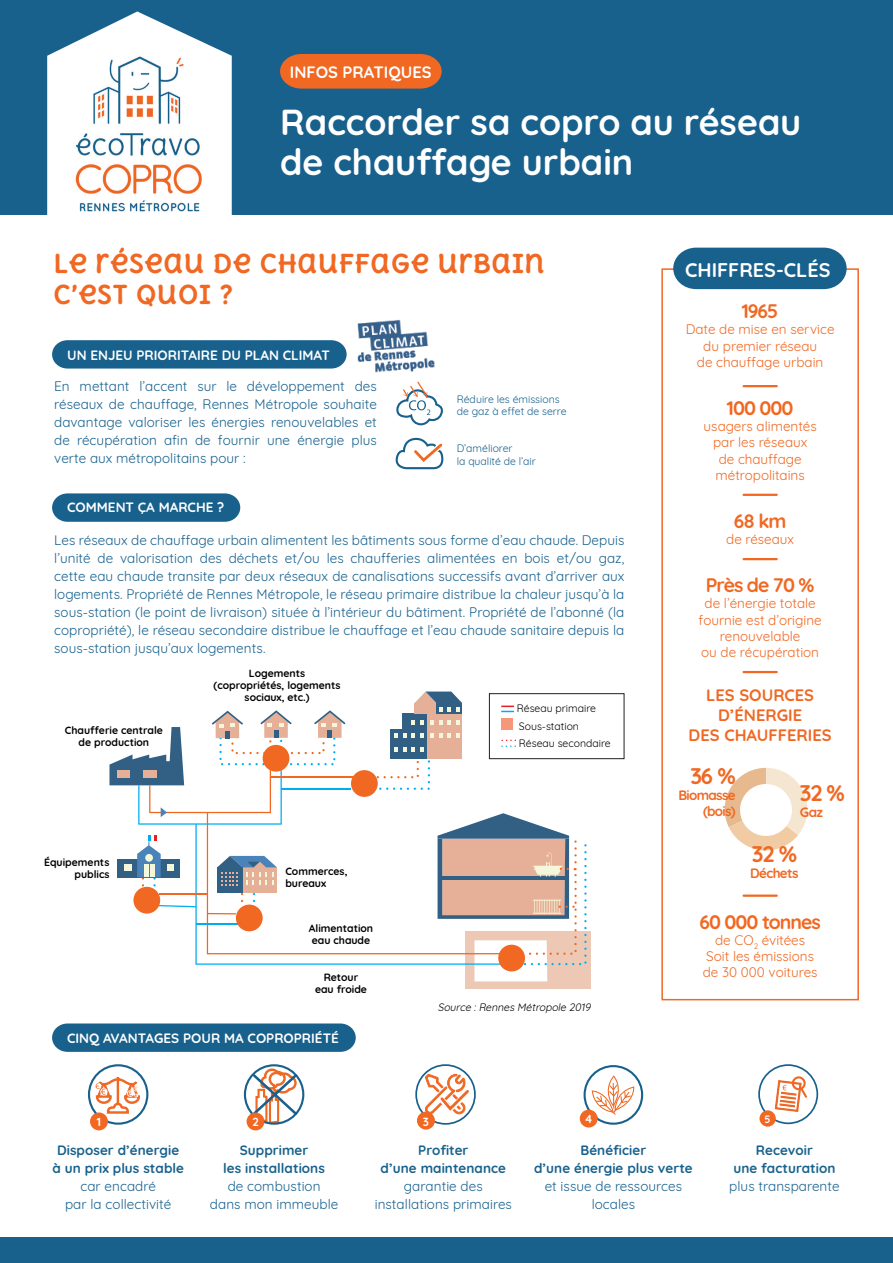
<style>
.page{position:relative;width:893px;height:1263px;background:#fff}
.page>*{position:absolute;margin:0;border:0;box-sizing:border-box;transform-origin:0 0}
.t1{font:700 36px/40.5px "Quicksand";color:#fff}
.t2{font:700 25.5px "Delius Unicase";color:#f06822}
.t3{font:700 22.5px "Quicksand";color:#f06822}
.t4{font:700 19.8px "Quicksand";color:#fff}
.t5{font:700 19.5px "Quicksand";letter-spacing:-.05em;color:#f06822}
.t6{font:700 16.5px/19.8px "Quicksand";color:#f06822;text-align:center}
.t7{font:700 16.5px "Quicksand";color:#fff}
.t8{font:13.5px/18px "Quicksand";letter-spacing:.005em;color:#18618d;text-align:center}
.t9{font:13.5px/16.2px "Quicksand";color:#f06822;text-align:center}
.t10{font:700 13.5px/18px "Quicksand";letter-spacing:.005em;color:#18618d;text-align:center}
.t11{font:700 13.5px "Quicksand";color:#fff}
.t12{font:700 13.5px/16.2px "Quicksand";letter-spacing:-.05em;color:#f06822;text-align:right}
.t13{font:700 11.7px "Quicksand";color:#fff}
.t14{font:700 10.65px "Quicksand";color:#fff}
.t15{font:700 10.5px/12px "Quicksand";color:#000001;text-align:center}
.t16{font:10.5px/12.6px "Quicksand";color:#18618d}
.t17{font:10.5px/18px "Quicksand";color:#000001}
.t18{font:italic 10.5px "Quicksand";color:#000001}
</style>
<div class="page">
<svg style="left:52px;top:1023px;width:304px;height:29px;background:#226792"></svg>
<svg style="left:52px;top:493px;width:188px;height:29px;background:#246993"></svg>
<img style="left:357px;top:320px;width:78px;height:53px">
<div style="left:0;top:0;width:893px;height:215px;background:#18618d"></div>
<svg style="left:47px;top:11px;width:185px;height:204px"></svg>
<div style="left:661px;top:268px;width:198px;height:732px;border:2px solid #f06822"></div>
<div style="left:415px;top:1064px;width:61px;height:61px;border:2px solid #18618d;border-radius:50%"></div>
<svg style="left:425px;top:1073px;width:51px;height:43px"></svg>
<div style="left:417px;top:1111px;width:18px;height:18px;background:#f06822;border-radius:50%"></div>
<div style="left:244px;top:1064px;width:60px;height:61px;border:2px solid #18618d;border-radius:50%"></div>
<svg style="left:251px;top:1067px;width:48px;height:58px"></svg>
<div style="left:247px;top:1112px;width:17px;height:18px;background:#f06822;border-radius:50%"></div>
<div style="left:758px;top:1064px;width:60px;height:60px;border:2px solid #18618d;border-radius:50%"></div>
<div style="left:759px;top:1110px;width:17px;height:17px;background:#f06822;border-radius:50%"></div>
<svg style="left:774px;top:1076px;width:33px;height:36px"></svg>
<svg style="left:280px;top:54px;width:162px;height:35px;background:#e06729"></svg>
<div style="left:673px;top:248px;width:174px;height:41px;background:#18618d"></div>
<img style="left:73px;top:46px;width:145px;height:169px">
<hr style="left:744px;top:385px;width:33px;height:2px;background:#f06822">
<hr style="left:744px;top:494px;width:33px;height:2px;background:#f06822">
<hr style="left:744px;top:558px;width:33px;height:2px;background:#f06822">
<hr style="left:744px;top:671px;width:33px;height:2px;background:#f06822">
<svg style="left:724px;top:768px;width:83px;height:83px"></svg>
<div style="left:740px;top:784px;width:52px;height:52px;background:#fff;border-radius:50%"></div>
<hr style="left:744px;top:894px;width:33px;height:3px;background:#f06822">
<div style="left:88px;top:1064px;width:60px;height:61px;border:2px solid #18618d;border-radius:50%"></div>
<svg style="left:95px;top:1074px;width:46px;height:41px"></svg>
<div style="left:90px;top:1112px;width:18px;height:18px;background:#f06822;border-radius:50%"></div>
<div style="left:584px;top:1065px;width:59px;height:60px;border:2px solid #18618d;border-radius:50%"></div>
<svg style="left:591px;top:1074px;width:44px;height:42px"></svg>
<div style="left:580px;top:1109px;width:18px;height:18px;background:#f06822;border-radius:50%"></div>
<div style="left:0;top:1237px;width:893px;height:26px;background:#18618d"></div>
<svg style="left:396px;top:381px;width:47px;height:45px"></svg>
<svg style="left:395px;top:437px;width:49px;height:33px"></svg>
<svg style="left:52px;top:340px;width:295px;height:29px;background:#226892"></svg>
<div style="left:466px;top:931px;width:125px;height:58px;background:#edc8b5"></div>
<svg style="left:109px;top:691px;width:478px;height:290px"></svg>
<div style="left:489px;top:693px;width:135px;height:66px;border:1px solid #231f20"></div>
<div style="left:498px;top:945px;width:27px;height:26px;background:#f06822;border-radius:50%"></div>
<p class="t7" style="left:290px;top:59px;width:143px">INFOS PRATIQUES</p>
<h1 class="t1" style="left:280px;top:99px;width:523px">Raccorder sa copro au réseau de chauffage urbain</h1>
<h2 class="t2" style="left:53px;top:247px;width:493px">LE RÉSEAU DE CHAUFFAGE URBAIN</h2>
<h3 class="t4" style="left:685px;top:254px;width:147px">CHIFFRES-CLÉS</h3>
<h2 class="t2" style="left:53px;top:277px;width:182px">C’EST QUOI ?</h2>
<h3 class="t5" style="left:742px;top:295px;width:38px">1965</h3>
<p class="t9" style="left:686px;top:320px;width:150px">Date de mise en service du premier réseau<br>de chauffage urbain</p>
<h3 class="t5" style="left:727px;top:392px;width:68px">100 000</h3>
<p class="t9" style="left:704px;top:417px;width:115px">usagers alimentés par les réseaux<br>de chauffage métropolitains</p>
<h3 class="t5" style="left:734px;top:505px;width:54px">68 km</h3>
<p class="t9" style="left:726px;top:530px;width:69px">de réseaux</p>
<h3 class="t5" style="left:706px;top:569px;width:110px">Près de 70 %</h3>
<p class="t9" style="left:699px;top:594px;width:125px">de l’énergie totale fournie est d’origine renouvelable<br>ou de récupération</p>
<p class="t6" style="left:689px;top:684px;width:145px">LES SOURCES<br>D’ÉNERGIE<br>DES CHAUFFERIES</p>
<p class="t11" style="left:67px;top:344px;width:264px">UN ENJEU PRIORITAIRE DU PLAN CLIMAT</p>
<p class="t8" style="left:54px;top:375px;width:324px;text-align:justify">En mettant l’accent sur le développement des réseaux de chauffage, Rennes Métropole souhaite davantage valoriser les énergies renouvelables et de récupération afin de fournir une énergie plus verte aux métropolitains pour :</p>
<p class="t16" style="left:457px;top:391px;width:111px">Réduire les émissions de gaz à effet de serre</p>
<p class="t16" style="left:457px;top:441px;width:81px">D’améliorer<br>la qualité de l’air</p>
<p class="t11" style="left:67px;top:496px;width:159px">COMMENT ÇA MARCHE ?</p>
<p class="t8" style="left:54px;top:530px;width:572px;text-align:justify">Les réseaux de chauffage urbain alimentent les bâtiments sous forme d’eau chaude. Depuis l’unité de valorisation des déchets et/ou les chaufferies alimentées en bois et/ou gaz, cette eau chaude transite par deux réseaux de canalisations successifs avant d’arriver aux logements. Propriété de Rennes Métropole, le réseau primaire distribue la chaleur jusqu’à la sous-station (le point de livraison) située à l’intérieur du bâtiment. Propriété de l’abonné (la copropriété), le réseau secondaire distribue le chauffage et l’eau chaude sanitaire depuis la sous-station jusqu’aux logements.</p>
<p class="t15" style="left:214px;top:667px;width:129px">Logements (copropriétés, logements sociaux, etc.)</p>
<p class="t17" style="left:517px;top:698px;width:81px">Réseau primaire<br>Sous-station</p>
<p class="t17" style="left:519px;top:733px;width:93px">Réseau secondaire</p>
<p class="t15" style="left:65px;top:724px;width:100px">Chaufferie centrale de production</p>
<p class="t15" style="left:44px;top:856px;width:67px;text-align:right">Équipements publics</p>
<p class="t15" style="left:285px;top:864px;width:64px;text-align:left">Commerces, bureaux</p>
<p class="t15" style="left:309px;top:921px;width:66px;text-align:left">Alimentation eau chaude</p>
<p class="t15" style="left:315px;top:970px;width:53px">Retour eau froide</p>
<p class="t11" style="left:67px;top:1027px;width:273px">CINQ AVANTAGES POUR MA COPROPRIÉTÉ</p>
<p class="t13" style="left:97px;top:1112px;width:6px">1</p>
<p class="t13" style="left:252px;top:1112px;width:8px">2</p>
<p class="t18" style="left:438px;top:999px;width:157px">Source :Rennes Métropole 2019</p>
<p class="t13" style="left:423px;top:1112px;width:8px">3</p>
<p class="t13" style="left:585px;top:1109px;width:10px">4</p>
<h3 class="t3" style="left:690px;top:757px;width:47px">36 %</h3>
<p class="t12" style="left:678px;top:786px;width:59px">Biomasse (bois)</p>
<h3 class="t3" style="left:800px;top:774px;width:47px">32 %</h3>
<p class="t12" style="left:800px;top:803px;width:25px">Gaz</p>
<h3 class="t3" style="left:752px;top:835px;width:47px">32 %</h3>
<p class="t12" style="left:750px;top:864px;width:50px">Déchets</p>
<h3 class="t5" style="left:699px;top:906px;width:123px">60 000 tonnes</h3>
<p class="t9" style="left:703px;top:931px;width:116px">de CO<sub>2</sub> évitées<br>Soit les émissions de 30 000 voitures</p>
<p class="t14" style="left:765px;top:1110px;width:8px">5</p>
<p class="t10" style="left:52px;top:1140px;width:133px">Disposer d’énergie à un prix plus stable</p>
<p class="t8" style="left:65px;top:1176px;width:108px">car encadré<br>par la collectivité</p>
<p class="t10" style="left:223px;top:1140px;width:103px">Supprimer<br>les installations</p>
<p class="t8" style="left:210px;top:1176px;width:130px">de combustion<br>dans mon immeuble</p>
<p class="t10" style="left:381px;top:1140px;width:127px">Profiter<br>d’une maintenance</p>
<p class="t8" style="left:375px;top:1176px;width:139px">garantie des installations primaires</p>
<p class="t10" style="left:534px;top:1140px;width:160px">Bénéficier<br>d’une énergie plus verte</p>
<p class="t8" style="left:545px;top:1176px;width:139px">et issue de ressources locales</p>
<p class="t10" style="left:733px;top:1140px;width:104px">Recevoir<br>une facturation</p>
<p class="t8" style="left:729px;top:1176px;width:112px">plus transparente</p>
</div>
